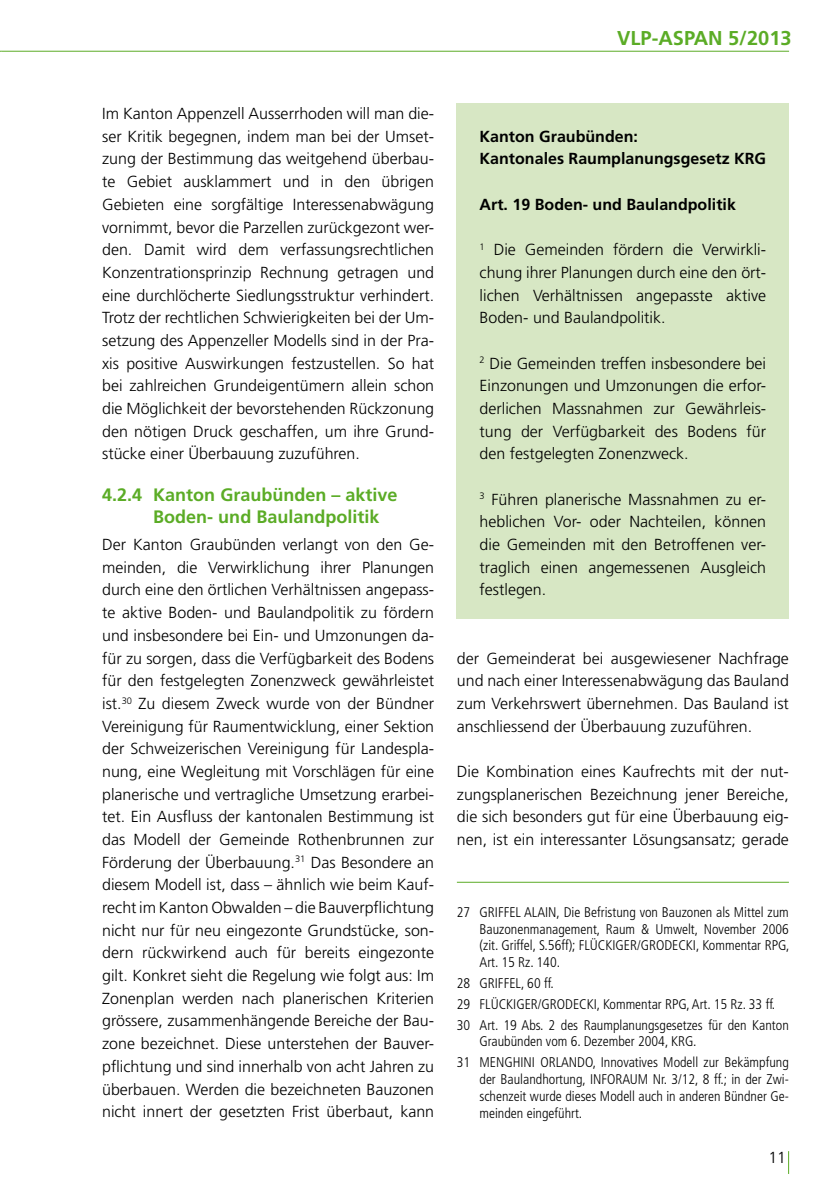
<style>
.page{position:relative;width:840px;height:1191px;background:#fff}
.page>*{position:absolute;margin:0;border:0;box-sizing:border-box;transform-origin:0 0}
.t1{font:700 20px "Frutiger LT Std";color:#5bac26}
.t2{font:700 18px/22.6px "Frutiger LT Std";color:#5bac26}
.t3{font:300 16px/22.6px "Frutiger LT Std";color:#000;text-align:justify}
.t4{font:700 16px/22.6px "Frutiger LT Std";color:#000}
.t5{font:300 condensed 14px/16.8px "Frutiger LT Std";color:#000}
.s1{font-style:inherit}
</style>
<div class="page">
<hr style="left:1px;top:51px;width:787px;height:1px;background:#5bac26">
<hr style="left:456px;top:881px;width:332px;height:1px;background:#5bac26">
<div style="left:456px;top:103px;width:332px;height:516px;background:#d7e7c4"></div>
<p class="t1" style="left:617px;top:27px;width:176px">VLP-ASPAN 5/2013</p>
<p class="t3" style="left:102px;top:102px;width:333px">Im Kanton Appenzell Ausserrhoden will man die&shy;ser Kritik begegnen, indem man bei der Umset&shy;zung der Bestimmung das weitgehend überbau&shy;te Gebiet ausklammert und in den übrigen Gebieten eine sorgfältige Interessenabwägung vornimmt, bevor die Parzellen zurückgezont wer&shy;den. Damit wird dem verfassungsrechtlichen Konzentrationsprinzip Rechnung getragen und eine durchlöcherte Siedlungsstruktur verhindert.<br>Trotz der rechtlichen Schwierigkeiten bei der Um&shy;setzung des Appenzeller Modells sind in der Pra&shy;xis positive Auswirkungen festzustellen. So hat bei zahlreichen Grundeigentümern allein schon die Möglichkeit der bevorstehenden Rückzonung den nötigen Druck geschaffen, um ihre Grund&shy;stücke einer Überbauung zuzuführen.</p>
<p class="t2" style="left:153px;top:483px;width:246px;text-indent:-51px">4.2.4 Kanton Graubünden – aktive<br>Boden- und Baulandpolitik</p>
<p class="t3" style="left:102px;top:533px;width:333px">Der Kanton Graubünden verlangt von den Ge&shy;meinden, die Verwirklichung ihrer Planungen durch eine den örtlichen Verhältnissen angepass&shy;te aktive Boden- und Baulandpolitik zu fördern und insbesondere bei Ein- und Umzonungen da&shy;für zu sorgen, dass die Verfügbarkeit des Bodens für den festgelegten Zonenzweck gewährleistet ist.<sup>30</sup> Zu diesem Zweck wurde von der Bündner Vereinigung für Raumentwicklung, einer Sektion der Schweizerischen Vereinigung für Landespla&shy;nung, eine Wegleitung mit Vorschlägen für eine planerische und vertragliche Umsetzung erarbei&shy;tet. Ein Ausfluss der kantonalen Bestimmung ist das Modell der Gemeinde Rothenbrunnen zur Förderung der Überbauung.<sup>31</sup> Das Besondere an diesem Modell ist, dass – ähnlich wie beim Kauf&shy;recht im Kanton Obwalden – die Bauverpflichtung nicht nur für neu eingezonte Grundstücke, son&shy;dern rückwirkend auch für bereits eingezonte gilt. Konkret sieht die Regelung wie folgt aus: Im Zonenplan werden nach planerischen Kriterien grössere, zusammenhängende Bereiche der Bau&shy;zone bezeichnet. Diese unterstehen der Bauver&shy;pflichtung und sind innerhalb von acht Jahren zu überbauen. Werden die bezeichneten Bauzonen nicht innert der gesetzten Frist überbaut, kann</p>
<p class="t4" style="left:479px;top:125px;width:286px">Kanton Graubünden:<br>Kantonales Raumplanungsgesetz KRG</p>
<p class="t4" style="left:479px;top:193px;width:258px">Art. 19 Boden- und Baulandpolitik</p>
<p class="t3" style="left:479px;top:239px;width:288px"><sup>1</sup> Die Gemeinden fördern die Verwirkli&shy;chung ihrer Planungen durch eine den ört&shy;lichen Verhältnissen angepasste aktive Boden- und Baulandpolitik.</p>
<p class="t3" style="left:479px;top:352px;width:288px"><sup>2</sup> Die Gemeinden treffen insbesondere bei Einzonungen und Umzonungen die erfor&shy;derlichen Massnahmen zur Gewährleis&shy;tung der Verfügbarkeit des Bodens für den festgelegten Zonenzweck.</p>
<p class="t3" style="left:479px;top:488px;width:288px"><sup>3</sup> Führen planerische Massnahmen zu er&shy;heblichen Vor- oder Nachteilen, können die Gemeinden mit den Betroffenen ver&shy;traglich einen angemessenen Ausgleich festlegen.</p>
<p class="t3" style="left:456px;top:647px;width:333px">der Gemeinderat bei ausgewiesener Nachfrage und nach einer Interessenabwägung das Bauland zum Verkehrswert übernehmen. Das Bauland ist anschliessend der Überbauung zuzuführen.</p>
<p class="t3" style="left:456px;top:760px;width:333px">Die Kombination eines Kaufrechts mit der nut&shy;zungsplanerischen Bezeichnung jener Bereiche, die sich besonders gut für eine Überbauung eig&shy;nen, ist ein interessanter Lösungsansatz; gerade</p>
<p class="t5" style="left:479px;top:903px;width:311px;text-align:justify;text-indent:36px">l Alai n<span class="s1">,</span> Die Befristung von Bauzonen als Mittel zum Bauzonenmanagement, Raum &amp; Umwelt, November 2006 (zit. Griffel, S.56ff); Flückiger</p>
<p class="t5" style="left:456px;top:903px;width:38px">27 Griffe</p>
<p class="t5" style="left:636px;top:937px;width:154px">/Grodecki, Kommentar RPG,</p>
<p class="t5" style="left:456px;top:952px;width:105px;line-height:20.8px;text-indent:23px">Art. 15 Rz. 140.<br>28 Griffe</p>
<p class="t5" style="left:456px;top:973px;width:98px;line-height:20.8px;text-indent:59px">l<span class="s1">,</span> 60 ff.<br>29 Flückiger</p>
<p class="t5" style="left:456px;top:993px;width:333px;line-height:20.8px;text-indent:81px">/Grodecki, Kommentar RPG, Art. 15 Rz. 33 ff.<br>30 Art. 19 Abs. 2 des Raumplanungsgesetzes für den Kanton</p>
<p class="t5" style="left:456px;top:1031px;width:333px;line-height:20.8px;text-indent:23px">Graubünden vom 6. Dezember 2004, KRG.<br>31 Menghi ni Orlando, Innovatives Modell zur Bekämpfung</p>
<p class="t5" style="left:479px;top:1071px;width:310px;text-align:justify">der Baulandhortung, <span class="s1">INFORAUM</span> N r. 3/12, 8 ff.; in der Zwi&shy;schenzeit wurde dieses Modell auch in anderen Bündner Ge&shy;meinden eingeführt.</p>
<p class="t3" style="left:768px;top:1146px;width:19px">11</p>
</div>
